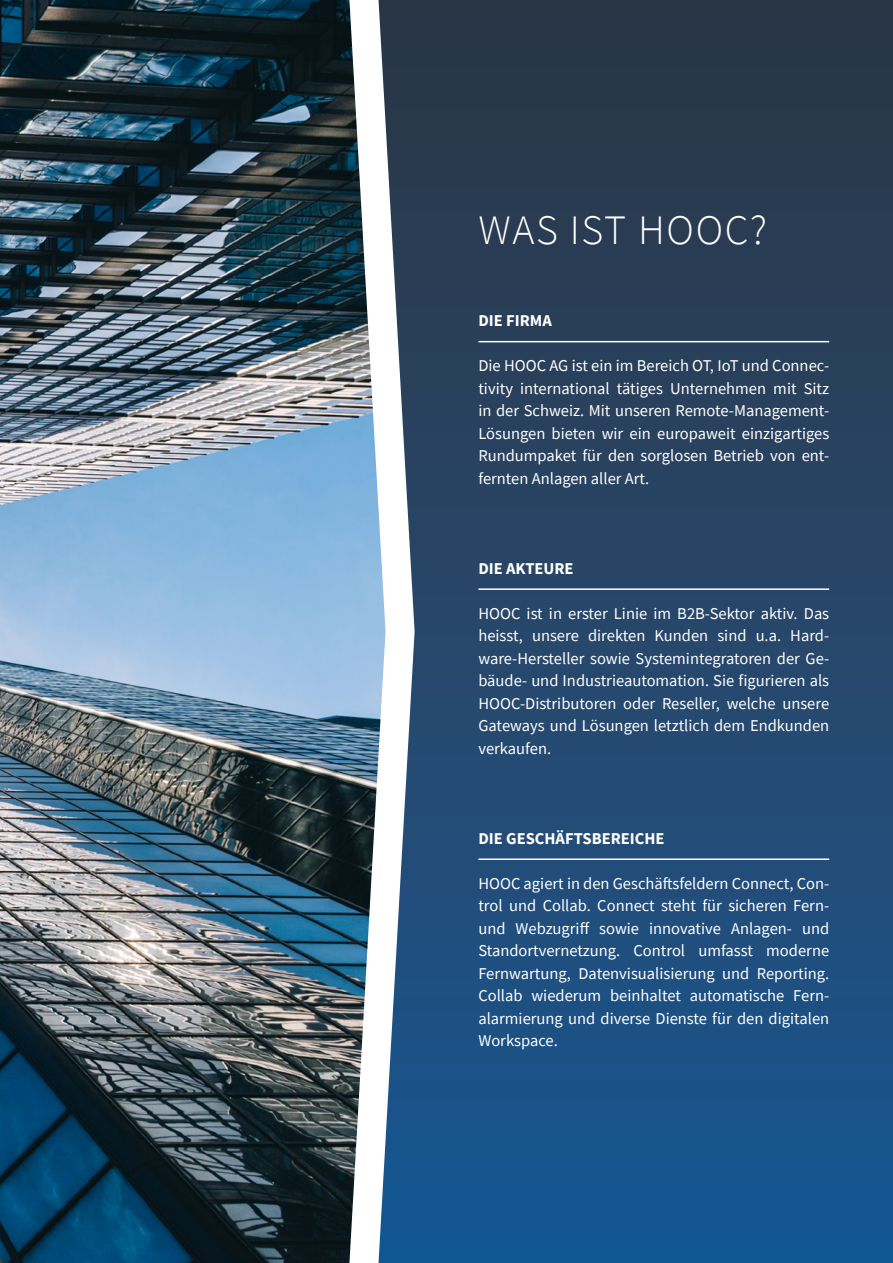
<style>
.page{position:relative;width:893px;height:1263px;background:#fff}
.page>*{position:absolute;margin:0;border:0;box-sizing:border-box;transform-origin:0 0}
.t1{font:300 42px "Source Sans Pro";letter-spacing:.04em;color:#fff}
.t2{font:16.5px/22.5px "Source Sans Pro";color:#fff;text-align:justify}
.t3{font:700 16.5px "Source Sans Pro";color:#fff}
</style>
<div class="page">
<div style="left:0;top:0;width:893px;height:1263px;background:linear-gradient(to bottom,#2e3644,#195792)"></div>
<hr style="left:478px;top:341px;width:351px;height:1px;background:#fff">
<hr style="left:478px;top:588px;width:351px;height:2px;background:#fff">
<hr style="left:478px;top:858px;width:351px;height:2px;background:#fff">
<img style="left:0;top:0;width:349px;height:1263px">
<svg style="left:349px;top:0;width:66px;height:1263px"></svg>
<h1 class="t1" style="left:478px;top:204px;width:290px">WAS IST HOOC?</h1>
<p class="t3" style="left:478px;top:309px;width:75px">DIE FIRMA</p>
<p class="t2" style="left:478px;top:354px;width:352px">Die HOOC AG ist ein im Bereich OT, IoT und Connec&shy;tivity international tätiges Unternehmen mit Sitz in der Schweiz. Mit unseren Remote-Management-Lösungen bieten wir ein europaweit einzigartiges Rundumpaket für den sorglosen Betrieb von ent&shy;fernten Anlagen aller Art.</p>
<p class="t3" style="left:478px;top:557px;width:97px">DIE AKTEURE</p>
<p class="t2" style="left:478px;top:602px;width:352px">HOOC ist in erster Linie im B2B-Sektor aktiv. Das heisst, unsere direkten Kunden sind u.a. Hard&shy;ware-Hersteller sowie Systemintegratoren der Ge&shy;bäude- und Industrieautomation. Sie figurieren als HOOC-Distributoren oder Reseller, welche unsere Gateways und Lösungen letztlich dem Endkunden verkaufen.</p>
<p class="t3" style="left:478px;top:827px;width:188px">DIE GESCHÄFTSBEREICHE</p>
<p class="t2" style="left:478px;top:872px;width:352px">HOOC agiert in den Geschäftsfeldern Connect, Con&shy;trol und Collab. Connect steht für sicheren Fern&shy;und Webzugriff sowie innovative Anlagen- und Standortvernetzung. Control umfasst moderne Fernwartung, Datenvisualisierung und Reporting.<br>Collab wiederum beinhaltet automatische Fern&shy;alarmierung und diverse Dienste für den digitalen Workspace.</p>
</div>
